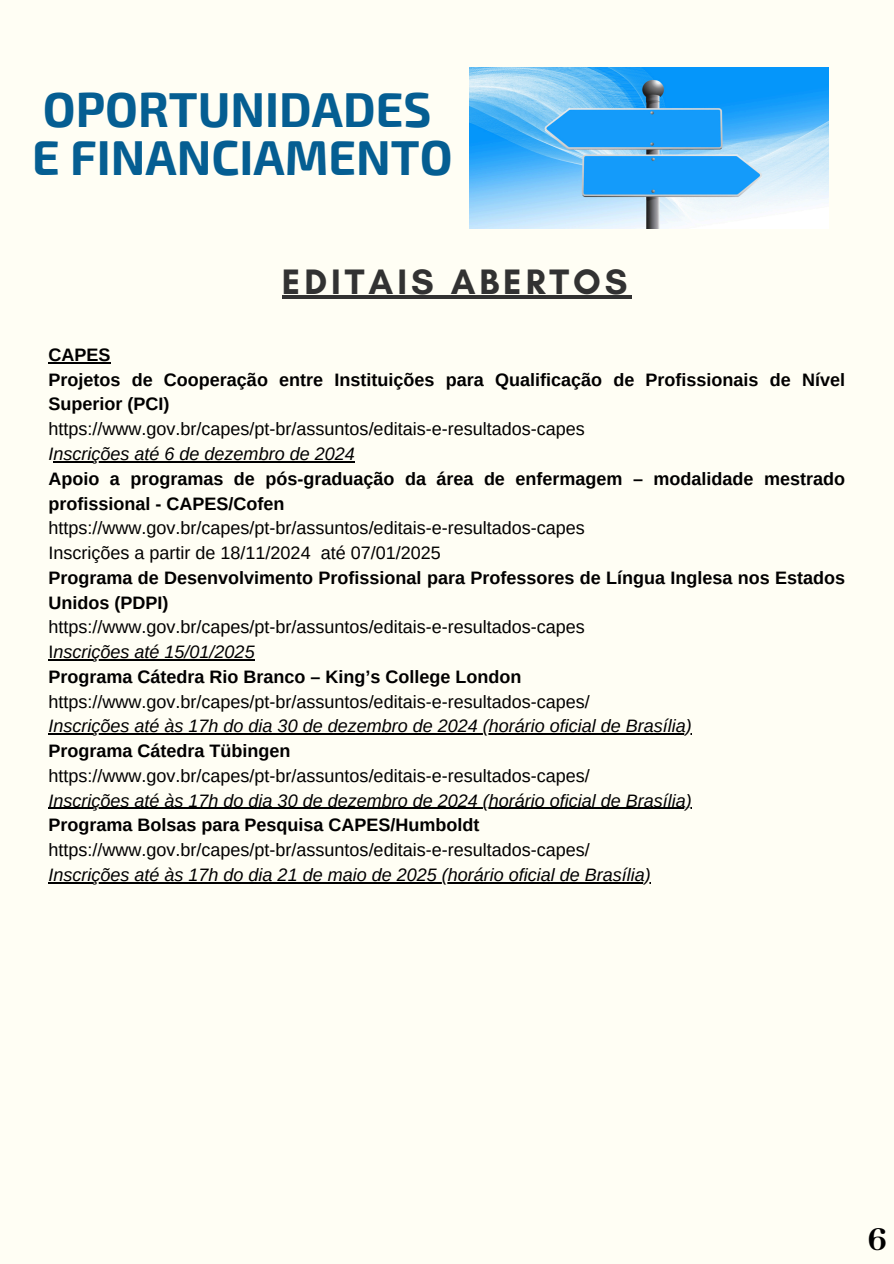
<style>
.page{position:relative;width:894px;height:1264px;background:#fff}
.page>*{position:absolute;margin:0;border:0;box-sizing:border-box;transform-origin:0 0}
.t1{font:700 48px/48.2px "Exo 2";color:#055e92}
.t2{font:700 36px "Glacial Indifference";letter-spacing:.11em;color:#323232}
.t3{font:800 36px "Abhaya Libre";color:#000}
.t4{font:18px/24.8px "Arimo";color:#000}
.t5{font:700 18px/24.8px "Arimo";color:#000}
.t6{font:italic 18px "Arimo";color:#000}
.s1{font-weight:700}
.s2{font-weight:400}
.s3{font-style:normal}
</style>
<div class="page">
<div style="left:0;top:0;width:893px;height:1263px;background:#fffef4"></div>
<img style="left:469px;top:67px;width:359px;height:161px">
<hr style="left:48px;top:362px;width:62px;height:1px;background:#000">
<hr style="left:53px;top:461px;width:302px;height:1px;background:#000">
<hr style="left:53px;top:659px;width:202px;height:1px;background:#000">
<hr style="left:48px;top:733px;width:644px;height:1px;background:#000">
<hr style="left:48px;top:807px;width:644px;height:2px;background:#000">
<hr style="left:48px;top:882px;width:603px;height:1px;background:#000">
<hr style="left:282px;top:296px;width:22px;height:3px;background:#323232">
<hr style="left:304px;top:296px;width:327px;height:3px;background:#323232">
<p class="t1" style="left:32px;top:83px;width:422px">OPORTUNIDADES<br>E FINANCIAMENTO</p>
<p class="t2" style="left:282px;top:259px;width:347px">EDITAIS ABERTOS</p>
<h1 class="t5" style="left:48px;top:342px;width:63px">CAPES</h1>
<p class="t5" style="left:48px;top:367px;width:797px">Projetos de Cooperação entre Instituições para Qualificação de Profissionais de Nível<br>Superior (PCI)</p>
<h2 class="t4" style="left:48px;top:416px;width:537px">https://www.gov.br/capes/pt-br/assuntos/editais-e-resultados-capes</h2>
<p class="t6" style="left:48px;top:443px;width:308px">Inscrições até 6 de dezembro de 2024</p>
<p class="t5" style="left:48px;top:466px;width:797px">Apoio a programas de pós-graduação da área de enfermagem – modalidade mestrado</p>
<p class="t4" style="left:48px;top:491px;width:537px"><span class="s1">profissional - CAPES/Cofen </span>https://www.gov.br/capes/pt-br/assuntos/editais-e-resultados-capes</p>
<p class="t4" style="left:48px;top:540px;width:263px">Inscrições a partir de 18/11/2024</p>
<p class="t5" style="left:48px;top:540px;width:797px;text-indent:272px"><span class="s2">até 07/01/2025<br></span>Programa de Desenvolvimento Profissional para Professores de Língua Inglesa nos Estados</p>
<p class="t4" style="left:48px;top:590px;width:537px"><span class="s1">Unidos (PDPI) </span>https://www.gov.br/capes/pt-br/assuntos/editais-e-resultados-capes</p>
<p class="t6" style="left:48px;top:641px;width:208px"><span class="s3">I</span>nscrições até 15/01/2025</p>
<p class="t5" style="left:48px;top:664px;width:474px">Programa Cátedra Rio Branco – King’s College London</p>
<p class="t4" style="left:48px;top:689px;width:542px">https://www.gov.br/capes/pt-br/assuntos/editais-e-resultados-capes/</p>
<p class="t6" style="left:48px;top:716px;width:644px">Inscrições até às 17h do dia 30 de dezembro de 2024 (horário oficial de Brasília)</p>
<p class="t5" style="left:48px;top:738px;width:243px">Programa Cátedra Tübingen</p>
<p class="t4" style="left:48px;top:763px;width:542px">https://www.gov.br/capes/pt-br/assuntos/editais-e-resultados-capes/</p>
<p class="t6" style="left:48px;top:790px;width:644px">Inscrições até às 17h do dia 30 de dezembro de 2024 (horário oficial de Brasília)</p>
<p class="t5" style="left:48px;top:812px;width:432px">Programa Bolsas para Pesquisa CAPES/Humboldt</p>
<p class="t4" style="left:48px;top:837px;width:542px">https://www.gov.br/capes/pt-br/assuntos/editais-e-resultados-capes/</p>
<p class="t6" style="left:48px;top:864px;width:603px">Inscrições até às 17h do dia 21 de maio de 2025 (horário oficial de Brasília)</p>
<p class="t3" style="left:867px;top:1220px;width:21px">6</p>
</div>
